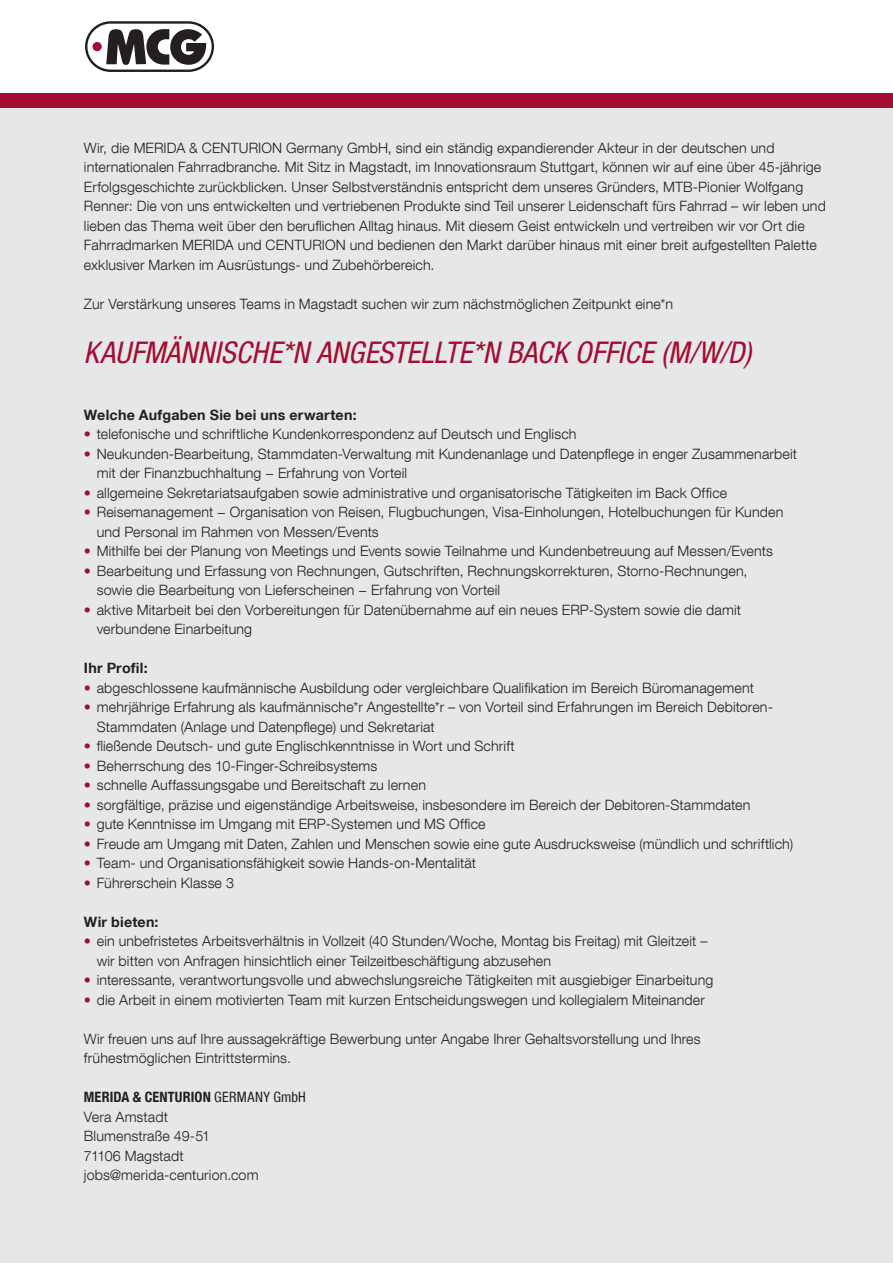
<style>
.page{position:relative;width:893px;height:1263px;background:#fff}
.page>*{position:absolute;margin:0;border:0;box-sizing:border-box;transform-origin:0 0}
.t1{font:italic condensed 30px "Helvetica Neue LT Com";color:#a20e32}
.t2{font:300 14.25px/19.5px "Helvetica Neue LT Com";letter-spacing:.01em;color:#231f20}
.t3{font:700 14.25px "Helvetica Neue LT Com";letter-spacing:.02em;color:#231f20}
.t4{font:700 condensed 14.25px "Helvetica Neue LT Com";letter-spacing:.01em;color:#231f20}
.s1{color:#a20e32}
.s2{font-weight:400}
</style>
<div class="page">
<div style="left:0;top:94px;width:893px;height:1169px;background:#e6e7e9"></div>
<svg style="left:85px;top:21px;width:129px;height:51px"></svg>
<div style="left:0;top:94px;width:893px;height:14px;background:#a20e32"></div>
<p class="t2" style="left:84px;top:137px;width:743px">Wir, die MERIDA &amp; CENTURION Germany GmbH, sind ein ständig expandierender Akteur in der deutschen und internationalen Fahrradbranche. Mit Sitz in Magstadt, im Innovationsraum Stuttgart, können wir auf eine über 45-jährige Erfolgsgeschichte zurückblicken. Unser Selbstverständnis entspricht dem unseres Gründers, MTB-Pionier Wolfgang Renner: Die von uns entwickelten und vertriebenen Produkte sind Teil unserer Leidenschaft fürs Fahrrad – wir leben und lieben das Thema weit über den beruflichen Alltag hinaus. Mit diesem Geist entwickeln und vertreiben wir vor Ort die Fahrradmarken MERIDA und CENTURION und bedienen den Markt darüber hinaus mit einer breit aufgestellten Palette exklusiver Marken im Ausrüstungs- und Zubehörbereich.</p>
<p class="t2" style="left:84px;top:293px;width:591px">Zur Verstärkung unseres Teams in Magstadt suchen wir zum nächstmöglichen Zeitpunkt eine*n</p>
<p class="t1" style="left:84px;top:334px;width:669px">KAUFMÄNNISCHE*N ANGESTELLTE*N BACK OFFICE (M/W/D)</p>
<p class="t3" style="left:84px;top:405px;width:274px">Welche Aufgaben Sie bei uns erwarten:</p>
<p class="t2" style="left:84px;top:424px;width:494px"><span class="s1">•</span> telefonische und schriftliche Kundenkorrespondenz auf Deutsch und Englisch</p>
<p class="t2" style="left:97px;top:443px;width:702px;text-indent:-13px"><span class="s1">•</span> Neukunden-Bearbeitung, Stammdaten-Verwaltung mit Kundenanlage und Datenpflege in enger Zusammenarbeit mit der Finanzbuchhaltung − Erfahrung von Vorteil</p>
<p class="t2" style="left:84px;top:482px;width:645px"><span class="s1">•</span> allgemeine Sekretariatsaufgaben sowie administrative und organisatorische Tätigkeiten im Back Office</p>
<p class="t2" style="left:97px;top:502px;width:688px;text-indent:-13px"><span class="s1">•</span> Reisemanagement − Organisation von Reisen, Flugbuchungen, Visa-Einholungen, Hotelbuchungen für Kunden und Personal im Rahmen von Messen/Events</p>
<p class="t2" style="left:84px;top:541px;width:690px"><span class="s1">•</span> Mithilfe bei der Planung von Meetings und Events sowie Teilnahme und Kundenbetreuung auf Messen/Events</p>
<p class="t2" style="left:97px;top:560px;width:652px;text-indent:-13px"><span class="s1">•</span> Bearbeitung und Erfassung von Rechnungen, Gutschriften, Rechnungskorrekturen, Storno-Rechnungen, sowie die Bearbeitung von Lieferscheinen − Erfahrung von Vorteil</p>
<p class="t2" style="left:97px;top:599px;width:646px;text-indent:-13px"><span class="s1">•</span> aktive Mitarbeit bei den Vorbereitungen für Datenübernahme auf ein neues ERP-System sowie die damit verbundene Einarbeitung</p>
<p class="t3" style="left:84px;top:659px;width:65px">Ihr Profil:</p>
<p class="t2" style="left:84px;top:677px;width:671px"><span class="s1">•</span> abgeschlossene kaufmännische Ausbildung oder vergleichbare Qualifikation im Bereich Büromanagement</p>
<p class="t2" style="left:97px;top:697px;width:678px;text-indent:-13px"><span class="s1">•</span> mehrjährige Erfahrung als kaufmännische*r Angestellte*r – von Vorteil sind Erfahrungen im Bereich Debitoren-<br>Stammdaten (Anlage und Datenpflege) und Sekretariat</p>
<p class="t2" style="left:84px;top:736px;width:432px"><span class="s1">•</span> fließende Deutsch- und gute Englischkenntnisse in Wort und Schrift</p>
<p class="t2" style="left:84px;top:755px;width:295px"><span class="s1">•</span> Beherrschung des 10-Finger-Schreibsystems</p>
<p class="t2" style="left:84px;top:775px;width:344px"><span class="s1">•</span> schnelle Auffassungsgabe und Bereitschaft zu lernen</p>
<p class="t2" style="left:84px;top:794px;width:668px"><span class="s1">•</span> sorgfältige, präzise und eigenständige Arbeitsweise, insbesondere im Bereich der Debitoren-Stammdaten</p>
<p class="t2" style="left:84px;top:814px;width:403px"><span class="s1">•</span> gute Kenntnisse im Umgang mit ERP-Systemen und MS Office</p>
<p class="t2" style="left:84px;top:833px;width:711px"><span class="s1">•</span> Freude am Umgang mit Daten, Zahlen und Menschen sowie eine gute Ausdrucksweise (mündlich und schriftlich)</p>
<p class="t2" style="left:84px;top:853px;width:394px"><span class="s1">•</span> Team- und Organisationsfähigkeit sowie Hands-on-Mentalität</p>
<p class="t2" style="left:84px;top:872px;width:151px"><span class="s1">•</span> Führerschein Klasse 3</p>
<p class="t3" style="left:84px;top:912px;width:76px">Wir bieten:</p>
<p class="t2" style="left:97px;top:931px;width:612px;text-indent:-13px"><span class="s1">•</span> ein unbefristetes Arbeitsverhältnis in Vollzeit (40 Stunden/Woche, Montag bis Freitag) mit Gleitzeit – wir bitten von Anfragen hinsichtlich einer Teilzeitbeschäftigung abzusehen</p>
<p class="t2" style="left:84px;top:970px;width:631px"><span class="s1">•</span> interessante, verantwortungsvolle und abwechslungsreiche Tätigkeiten mit ausgiebiger Einarbeitung</p>
<p class="t2" style="left:84px;top:989px;width:622px"><span class="s1">•</span> die Arbeit in einem motivierten Team mit kurzen Entscheidungswegen und kollegialem Miteinander</p>
<p class="t2" style="left:84px;top:1028px;width:618px">Wir freuen uns auf Ihre aussagekräftige Bewerbung unter Angabe Ihrer Gehaltsvorstellung und Ihres frühestmöglichen Eintrittstermins.</p>
<p class="t4" style="left:84px;top:1088px;width:223px">MERIDA &amp; CENTURION <span class="s2">GERMANY GmbH</span></p>
<p class="t2" style="left:84px;top:1106px;width:85px">Vera Amstadt</p>
<p class="t2" style="left:84px;top:1126px;width:128px">Blumenstraße 49-51</p>
<p class="t2" style="left:84px;top:1145px;width:101px">71106 Magstadt</p>
<p class="t2" style="left:84px;top:1165px;width:176px">jobs@merida-centurion.com</p>
</div>
